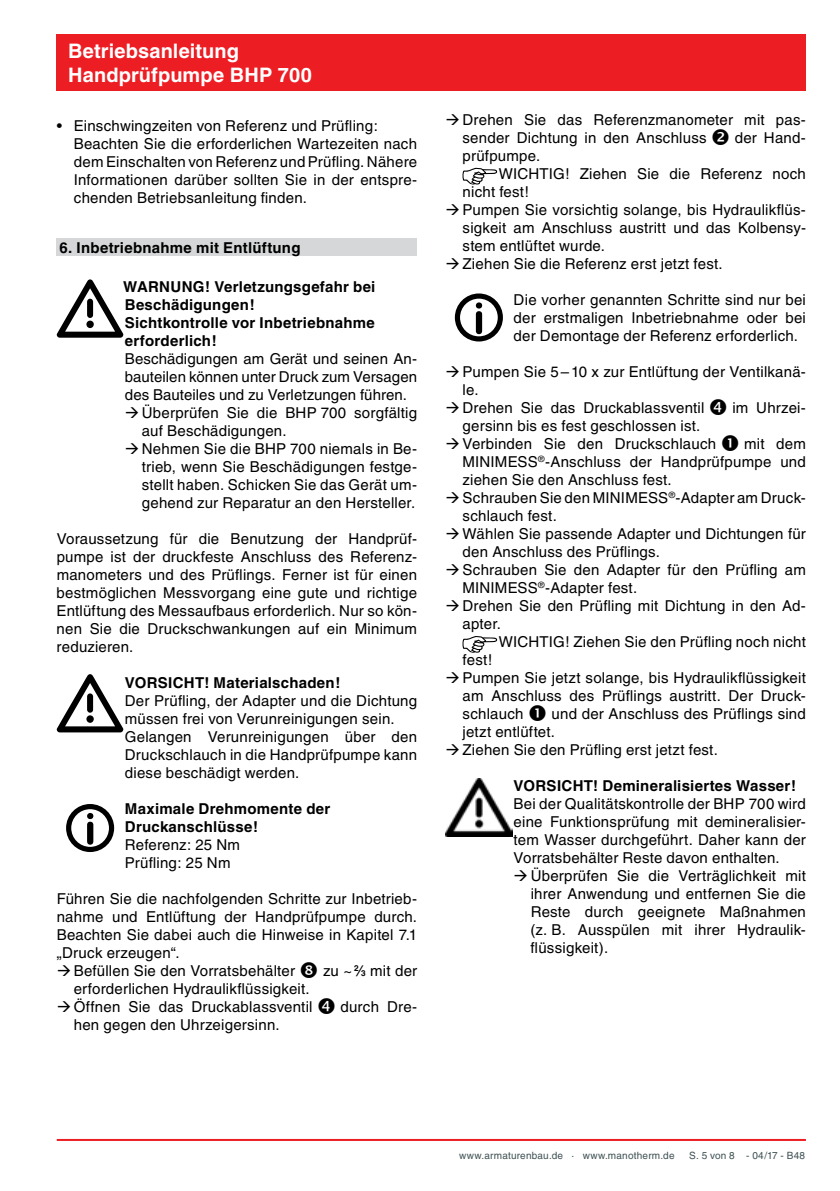
<style>
.page{position:relative;width:840px;height:1191px;background:#fff}
.page>*{position:absolute;margin:0;border:0;box-sizing:border-box;transform-origin:0 0}
.t1{font:700 20px/24px "Helvetica";letter-spacing:.005em;color:#fff}
.t2{font:15px/18px "Helvetica";letter-spacing:.015em;color:#000}
.t3{font:700 15px/18px "Helvetica";letter-spacing:.015em;color:#000}
.t4{font:10px "Helvetica";letter-spacing:.025em;color:#3e5052}
.s1{font-weight:700}
.s2{font-weight:700;font-size:8.2px}
</style>
<div class="page">
<hr style="left:57px;top:1139px;width:748px;height:2px;background:#ed1d24">
<div style="left:57px;top:34px;width:748px;height:57px;background:#ed1d24"></div>
<div style="left:57px;top:239px;width:360px;height:17px;background:#d5d7d8"></div>
<svg style="left:57px;top:279px;width:66px;height:59px"></svg>
<div style="left:86px;top:320px;width:8px;height:8px;background:#000;border-radius:50%"></div>
<svg style="left:57px;top:674px;width:66px;height:58px"></svg>
<div style="left:86px;top:715px;width:8px;height:8px;background:#000;border-radius:50%"></div>
<div style="left:66px;top:804px;width:48px;height:48px;border:5px solid #000;border-radius:50%"></div>
<svg style="left:87px;top:813px;width:6px;height:31px"></svg>
<svg style="left:462px;top:168px;width:35px;height:16px"></svg>
<div style="left:454px;top:293px;width:48px;height:48px;border:5px solid #000;border-radius:50%"></div>
<svg style="left:475px;top:302px;width:7px;height:32px"></svg>
<svg style="left:462px;top:636px;width:35px;height:16px"></svg>
<img style="left:445px;top:778px;width:67px;height:59px">
<h1 class="t1" style="left:68px;top:39px;width:245px">Betriebsanleitung<br>Handprüfpumpe BHP 700</h1>
<p class="t2" style="left:74px;top:116px;width:345px;text-indent:-17px">• Einschwingzeiten von Referenz und Prüfling:<br>Beachten Sie die erforderlichen Wartezeiten nach dem Einschalten von Referenz und Prüfling. Nähere Informationen darüber sollten Sie in der entspre&shy;chenden Betriebsanleitung finden.</p>
<p class="t3" style="left:60px;top:239px;width:242px">6. Inbetriebnahme mit Entlüftung</p>
<p class="t3" style="left:123px;top:277px;width:253px">WARNUNG! Verletzungsgefahr bei<br>Beschädigungen!</p>
<p class="t3" style="left:57px;top:313px;width:40px">S</p>
<p class="t3" style="left:125px;top:313px;width:251px;text-indent:10px">ichtkontrolle vor Inbetriebnahme erforderlich!</p>
<p class="t2" style="left:125px;top:350px;width:293px">Beschädigungen am Gerät und seinen An-</p>
<p class="t2" style="left:125px;top:368px;width:293px">bauteilen können unter Druck zum Versagen</p>
<p class="t2" style="left:125px;top:386px;width:283px">des Bauteiles und zu Verletzungen führen.</p>
<p class="t2" style="left:142px;top:404px;width:276px">Überprüfen Sie die BHP 700 sorgfältig</p>
<p class="t2" style="left:142px;top:422px;width:146px">auf Beschädigungen.</p>
<p class="t2" style="left:142px;top:440px;width:276px">Nehmen Sie die BHP 700 niemals in Be-</p>
<p class="t2" style="left:142px;top:458px;width:276px">trieb, wenn Sie Beschädigungen festge-</p>
<p class="t2" style="left:142px;top:476px;width:276px">stellt haben. Schicken Sie das Gerät um-</p>
<p class="t2" style="left:142px;top:494px;width:275px">gehend zur Reparatur an den Hersteller.</p>
<p class="t2" style="left:57px;top:530px;width:362px;text-align:justify">Voraussetzung für die Benutzung der Handprüf&shy;pumpe ist der druckfeste Anschluss des Referenz&shy;manometers und des Prüflings. Ferner ist für einen bestmöglichen Messvorgang eine gute und richtige Entlüftung des Messaufbaus erforderlich. Nur so kön&shy;nen Sie die Druckschwankungen auf ein Minimum reduzieren.</p>
<p class="t3" style="left:125px;top:673px;width:217px">VORSICHT! Materialschaden!</p>
<p class="t2" style="left:125px;top:692px;width:293px">Der Prüfling, der Adapter und die Dichtung müssen frei von Verunreinigungen sein.<br>Gelangen Verunreinigungen über den Druckschlauch in die Handprüfpumpe kann diese beschädigt werden.</p>
<p class="t3" style="left:125px;top:799px;width:207px">Maximale Drehmomente der<br>Druckanschlüsse!</p>
<p class="t2" style="left:125px;top:836px;width:117px">Referenz: 25 Nm<br>Prüfling: 25 Nm</p>
<p class="t2" style="left:57px;top:890px;width:361px">Führen Sie die nachfolgenden Schritte zur Inbetrieb-</p>
<p class="t2" style="left:57px;top:908px;width:361px">nahme und Entlüftung der Handprüfpumpe durch.</p>
<p class="t2" style="left:57px;top:926px;width:362px">Beachten Sie dabei auch die Hinweise in Kapitel 7.1</p>
<p class="t2" style="left:57px;top:944px;width:124px">„Druck erzeugen“.</p>
<p class="t2" style="left:74px;top:962px;width:223px">Befüllen Sie den Vorratsbehälter</p>
<p class="t2" style="left:323px;top:962px;width:95px">zu ~ <sup>2</sup><span class="s1">⁄</span><span class="s2">3</span> mit der</p>
<p class="t2" style="left:74px;top:980px;width:240px">erforderlichen Hydraulikflüssigkeit.<br>Öffnen Sie das Druckablassventil</p>
<p class="t2" style="left:340px;top:998px;width:78px">durch Dre-</p>
<p class="t2" style="left:74px;top:1016px;width:207px">hen gegen den Uhrzeigersinn.</p>
<p class="t2" style="left:462px;top:111px;width:345px">Drehen Sie das Referenzmanometer mit pas&shy;sender Dichtung in den Anschluss</p>
<p class="t2" style="left:734px;top:129px;width:73px">der Hand-</p>
<p class="t2" style="left:462px;top:147px;width:79px">prüfpumpe.</p>
<p class="t2" style="left:498px;top:165px;width:308px">WICHTIG! Ziehen Sie die Referenz noch</p>
<p class="t2" style="left:462px;top:183px;width:68px">nicht fest!</p>
<p class="t2" style="left:462px;top:201px;width:345px">Pumpen Sie vorsichtig solange, bis Hydraulikflüs-</p>
<p class="t2" style="left:462px;top:219px;width:345px">sigkeit am Anschluss austritt und das Kolbensy-</p>
<p class="t2" style="left:462px;top:237px;width:144px">stem entlüftet wurde.</p>
<p class="t2" style="left:462px;top:255px;width:261px">Ziehen Sie die Referenz erst jetzt fest.</p>
<p class="t2" style="left:513px;top:291px;width:293px;text-align:justify">Die vorher genannten Schritte sind nur bei der erstmaligen Inbetriebnahme oder bei der Demontage der Referenz erforderlich.</p>
<p class="t2" style="left:462px;top:363px;width:344px">Pumpen Sie 5–10 x zur Entlüftung der Ventilkanä&shy;le.<br>Drehen Sie das Druckablassventil</p>
<p class="t2" style="left:732px;top:399px;width:75px">im Uhrzei-</p>
<p class="t2" style="left:462px;top:417px;width:255px">gersinn bis es fest geschlossen ist.<br>Verbinden Sie den Druckschlauch</p>
<p class="t2" style="left:462px;top:435px;width:345px;text-indent:281px">mit dem<br>MINIMESS<sup>®</sup>-Anschluss der Handprüfpumpe und ziehen Sie den Anschluss fest.<br>Schrauben Sie den MINIMESS<sup>®</sup>-Adapter am Druck&shy;schlauch fest.<br>Wählen Sie passende Adapter und Dichtungen für den Anschluss des Prüflings.<br>Schrauben Sie den Adapter für den Prüfling am<br>MINIMESS<sup>®</sup>-Adapter fest.<br>Drehen Sie den Prüfling mit Dichtung in den Ad&shy;apter.</p>
<p class="t2" style="left:498px;top:633px;width:308px">WICHTIG! Ziehen Sie den Prüfling noch nicht</p>
<p class="t2" style="left:462px;top:651px;width:344px">fest!<br>Pumpen Sie jetzt solange, bis Hydraulikflüssigkeit am Anschluss des Prüflings austritt. Der Druck&shy;schlauch</p>
<p class="t2" style="left:462px;top:705px;width:344px;text-indent:89px">und der Anschluss des Prüflings sind jetzt entlüftet.<br>Ziehen Sie den Prüfling erst jetzt fest.</p>
<p class="t3" style="left:513px;top:777px;width:284px">VORSICHT! Demineralisiertes Wasser!</p>
<p class="t2" style="left:513px;top:795px;width:293px;text-align:justify">Bei der Qualitätskontrolle der BHP 700 wird eine Funktionsprüfung mit demineralisier&shy;tem Wasser durchgeführt. Daher kann der Vorratsbehälter Reste davon enthalten.</p>
<p class="t2" style="left:530px;top:867px;width:276px;text-align:justify">Überprüfen Sie die Verträglichkeit mit ihrer Anwendung und entfernen Sie die Reste durch geeignete Maßnahmen (z. B. Ausspülen mit ihrer Hydraulik&shy;flüssigkeit).</p>
<p class="t4" style="left:459px;top:1149px;width:217px">www.armaturenbau.de · www.manotherm.de</p>
<p class="t4" style="left:689px;top:1149px;width:117px">S. 5 von 8 - 04/17 - B48</p>
</div>
